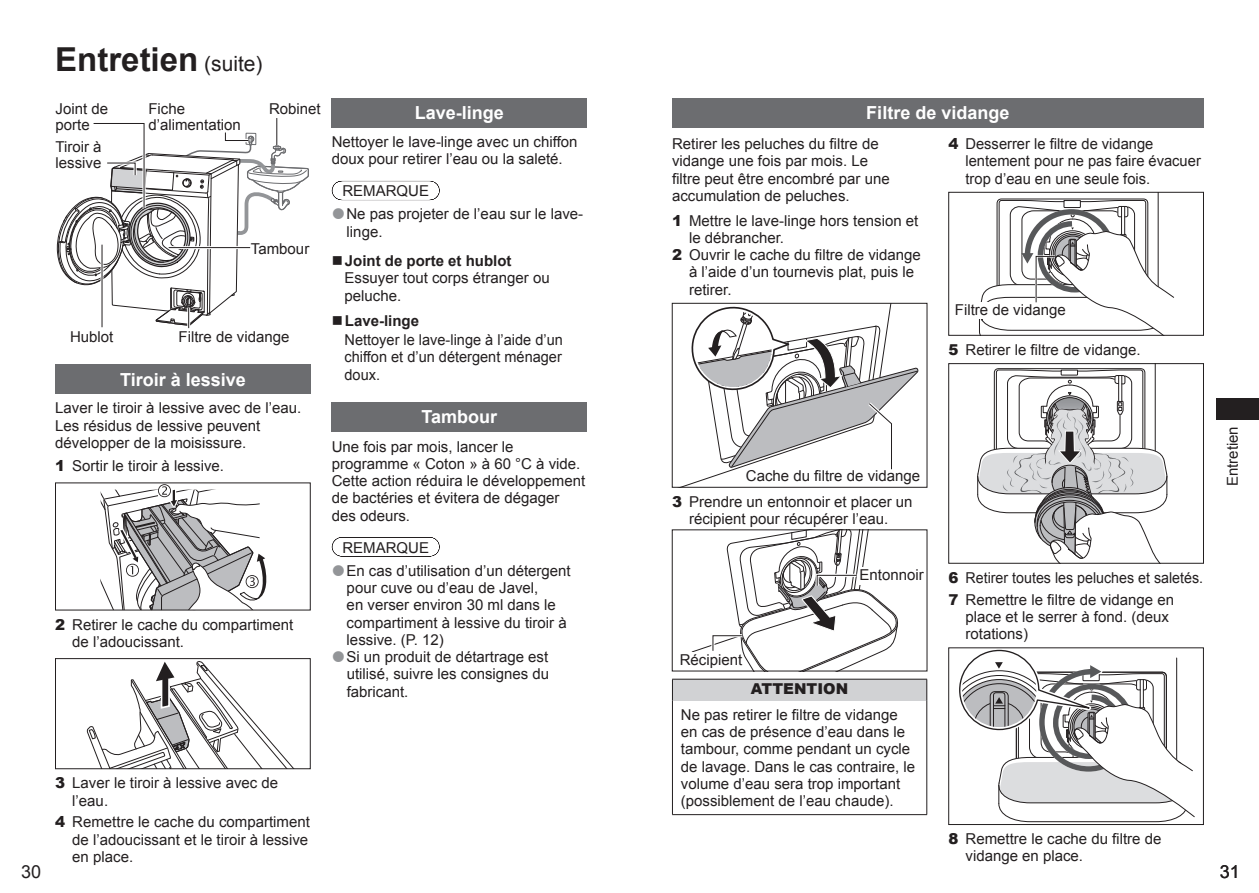
<style>
.page{position:relative;width:1259px;height:893px;background:#fff}
.page>*{position:absolute;margin:0;border:0;box-sizing:border-box;transform-origin:0 0}
.t1{font:700 33px "Arial";color:#231f20}
.t2{font:700 18px "Arial";color:#fff}
.t3{font:18px "Arial";color:#231f20}
.t4{font:15px/17.2px "Arial";color:#231f20}
.t5{font:15px/21.8px "Arial";color:#231f20;scale:.95 1}
.t6{font:700 15px "Arial";color:#231f20}
.t7{font:900 15px "Arial";color:#231f20}
.s1{font-weight:400;font-size:21px}
.s2{font-weight:900}
</style>
<div class="page">
<div style="left:1216px;top:399px;width:43px;height:21px;background:#231f20"></div>
<svg style="left:56px;top:118px;width:253px;height:210px"></svg>
<div style="left:55px;top:364px;width:255px;height:30px;background:#6c6d70"></div>
<svg style="left:100px;top:485px;width:167px;height:123px"></svg>
<svg style="left:87px;top:661px;width:206px;height:106px"></svg>
<div style="left:55px;top:658px;width:255px;height:111px;border:1px solid #231f20"></div>
<svg style="left:341px;top:181px;width:89px;height:19px"></svg>
<svg style="left:341px;top:537px;width:89px;height:1px"></svg>
<div style="left:332px;top:98px;width:255px;height:30px;background:#6c6d70"></div>
<div style="left:332px;top:402px;width:255px;height:30px;background:#6c6d70"></div>
<div style="left:672px;top:98px;width:531px;height:30px;background:#6c6d70"></div>
<svg style="left:672px;top:303px;width:246px;height:184px"></svg>
<div style="left:672px;top:530px;width:255px;height:141px;border:1px solid #231f20"></div>
<svg style="left:692px;top:529px;width:206px;height:142px"></svg>
<div style="left:672px;top:679px;width:255px;height:21px;background:#d1d2d4"></div>
<hr style="left:672px;top:700px;width:1px;height:114px;background:#231f20">
<hr style="left:926px;top:700px;width:1px;height:114px;background:#231f20">
<hr style="left:672px;top:814px;width:255px;height:1px;background:#231f20">
<hr style="left:672px;top:679px;width:255px;height:1px;background:#231f20">
<svg style="left:672px;top:679px;width:1px;height:21px"></svg>
<svg style="left:926px;top:679px;width:1px;height:21px"></svg>
<div style="left:948px;top:192px;width:255px;height:144px;border:1px solid #231f20"></div>
<svg style="left:977px;top:192px;width:198px;height:143px"></svg>
<svg style="left:977px;top:365px;width:191px;height:196px"></svg>
<div style="left:948px;top:363px;width:255px;height:200px;border:1px solid #231f20"></div>
<svg style="left:959px;top:650px;width:236px;height:172px"></svg>
<div style="left:948px;top:648px;width:255px;height:177px;border:1px solid #231f20"></div>
<h1 class="t1" style="left:55px;top:37px;width:209px">Entretien <span class="s1">(suite)</span></h1>
<p class="t4" style="left:56px;top:101px;width:54px;line-height:15.8px">Joint de porte</p>
<p class="t4" style="left:55px;top:139px;width:48px;line-height:15.8px">Tiroir à lessive</p>
<p class="t4" style="left:269px;top:100px;width:53px">Robinet</p>
<p class="t4" style="left:148px;top:101px;width:94px;line-height:15.8px">Fiche d’alimentation</p>
<p class="t2" style="left:415px;top:101px;width:91px">Lave-linge</p>
<p class="t4" style="left:332px;top:133px;width:247px">Nettoyer le lave-linge avec un chiffon doux pour retirer l’eau ou la saleté.</p>
<p class="t4" style="left:342px;top:180px;width:242px;line-height:23.1px">REMARQUE<br>Ne pas projeter de l’eau sur le lave-</p>
<p class="t4" style="left:347px;top:223px;width:35px">linge.</p>
<p class="t6" style="left:345px;top:251px;width:168px">Joint de porte et hublot</p>
<p class="t4" style="left:344px;top:270px;width:207px">Essuyer tout corps étranger ou peluche.</p>
<p class="t6" style="left:345px;top:310px;width:76px">Lave-linge</p>
<p class="t4" style="left:344px;top:331px;width:220px;text-align:justify">Nettoyer le lave-linge à l’aide d’un chiffon et d’un détergent ménager doux.</p>
<p class="t2" style="left:421px;top:404px;width:77px">Tambour</p>
<p class="t4" style="left:332px;top:438px;width:255px">Une fois par mois, lancer le programme « Coton » à 60 °C à vide.<br>Cette action réduira le développement de bactéries et évitera de dégager des odeurs.</p>
<p class="t4" style="left:342px;top:536px;width:230px;line-height:23.1px">REMARQUE<br>En cas d’utilisation d’un détergent</p>
<p class="t4" style="left:346px;top:579px;width:222px">pour cuve ou d’eau de Javel,<br>en verser environ 30 ml dans le compartiment à lessive du tiroir à lessive. (P. 12)<br>Si un produit de détartrage est utilisé, suivre les consignes du fabricant.</p>
<p class="t2" style="left:866px;top:101px;width:145px">Filtre de vidange</p>
<p class="t4" style="left:672px;top:135px;width:219px">Retirer les peluches du filtre de vidange une fois par mois. Le filtre peut être encombré par une accumulation de peluches.</p>
<p class="t4" style="left:672px;top:212px;width:248px"><span class="s2">1</span> Mettre le lave-linge hors tension et</p>
<p class="t4" style="left:689px;top:229px;width:97px">le débrancher.</p>
<p class="t4" style="left:672px;top:246px;width:250px"><span class="s2">2</span> Ouvrir le cache du filtre de vidange</p>
<p class="t4" style="left:689px;top:264px;width:227px">à l’aide d’un tournevis plat, puis le</p>
<p class="t4" style="left:689px;top:281px;width:41px">retirer.</p>
<p class="t4" style="left:965px;top:135px;width:237px;text-indent:-17px"><span class="s2">4</span> Desserrer le filtre de vidange lentement pour ne pas faire évacuer trop d’eau en une seule fois.</p>
<p class="t4" style="left:251px;top:240px;width:60px">Tambour</p>
<p class="t4" style="left:955px;top:301px;width:112px">Filtre de vidange</p>
<p class="t4" style="left:948px;top:341px;width:194px"><span class="s2">5</span> Retirer le filtre de vidange.</p>
<p class="t4" style="left:70px;top:328px;width:45px">Hublot</p>
<p class="t4" style="left:179px;top:328px;width:112px">Filtre de vidange</p>
<p class="t2" style="left:120px;top:367px;width:127px">Tiroir à lessive</p>
<p class="t4" style="left:55px;top:400px;width:245px">Laver le tiroir à lessive avec de l’eau.<br>Les résidus de lessive peuvent développer de la moisissure.</p>
<p class="t4" style="left:55px;top:457px;width:168px"><span class="s2">1</span> Sortir le tiroir à lessive.</p>
<p class="t4" style="left:1224px;top:486px;width:62px;rotate:-90deg">Entretien</p>
<p class="t4" style="left:672px;top:463px;width:250px;line-height:25.5px;text-indent:74px">Cache du filtre de vidange<br><span class="s2">3</span> Prendre un entonnoir et placer un</p>
<p class="t4" style="left:689px;top:510px;width:198px">récipient pour récupérer l’eau.</p>
<p class="t4" style="left:859px;top:567px;width:66px">Entonnoir</p>
<p class="t5" style="left:948px;top:567px;width:267px"><span class="s2">6</span> Retirer toutes les peluches et saletés.<br><span class="s2">7</span> Remettre le filtre de vidange en</p>
<p class="t4" style="left:965px;top:608px;width:205px">place et le serrer à fond. (deux rotations)</p>
<p class="t4" style="left:72px;top:616px;width:222px;text-indent:-17px"><span class="s2">2</span> Retirer le cache du compartiment de l’adoucissant.</p>
<p class="t4" style="left:679px;top:651px;width:64px">Récipient</p>
<p class="t7" style="left:751px;top:678px;width:99px">ATTENTION</p>
<p class="t4" style="left:681px;top:706px;width:236px">Ne pas retirer le filtre de vidange en cas de présence d’eau dans le tambour, comme pendant un cycle de lavage. Dans le cas contraire, le volume d’eau sera trop important (possiblement de l’eau chaude).</p>
<p class="t4" style="left:72px;top:775px;width:207px;text-indent:-17px"><span class="s2">3</span> Laver le tiroir à lessive avec de l’eau.</p>
<p class="t4" style="left:72px;top:814px;width:239px;text-align:justify;text-indent:-17px"><span class="s2">4</span> Remettre le cache du compartiment de l’adoucissant et le tiroir à lessive en place.</p>
<p class="t4" style="left:965px;top:830px;width:197px;text-indent:-17px"><span class="s2">8</span> Remettre le cache du filtre de vidange en place.</p>
<p class="t3" style="left:21px;top:859px;width:22px">30</p>
<p class="t3" style="left:1219px;top:859px;width:22px">31</p>
</div>
